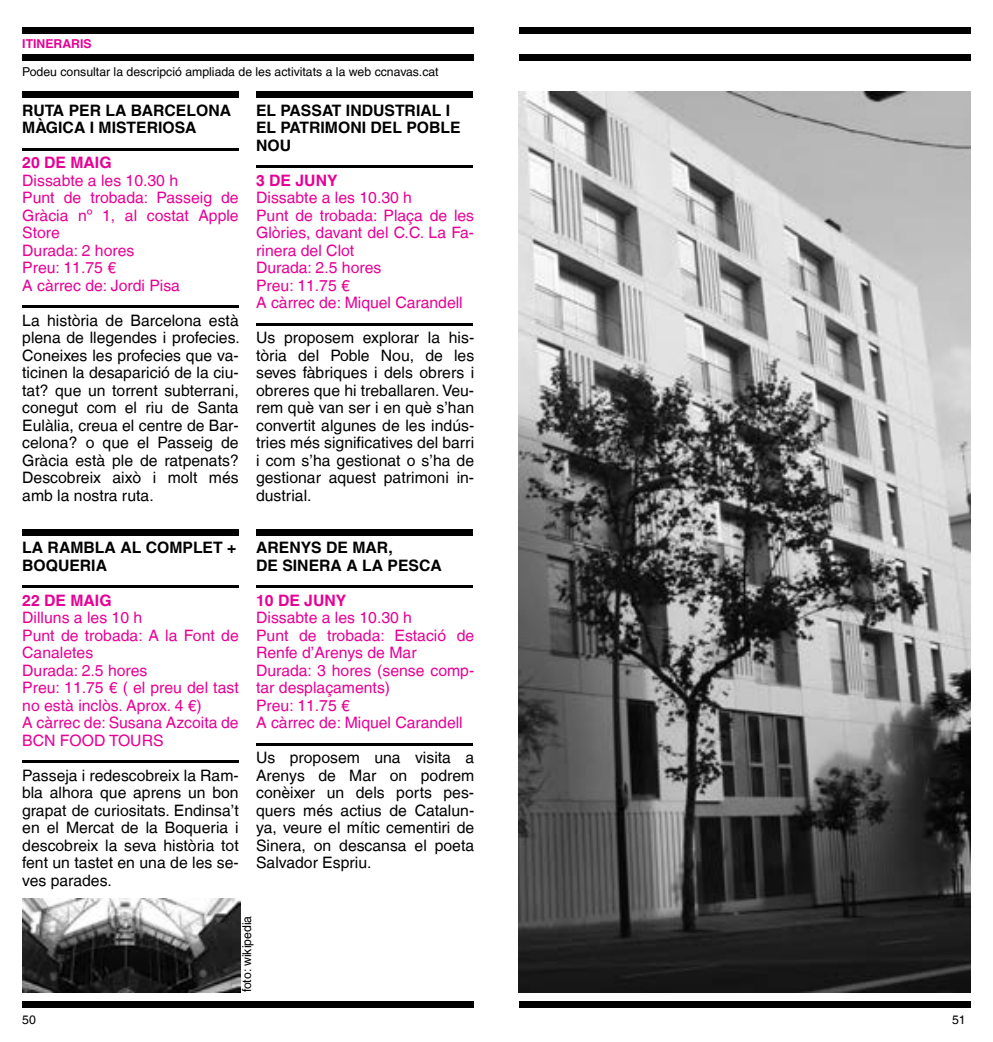
<style>
.page{position:relative;width:993px;height:1042px;background:#fff}
.page>*{position:absolute;margin:0;border:0;box-sizing:border-box;transform-origin:0 0}
.t1{font:15.75px/17.5px "Helvetica LT";color:#000;text-align:justify}
.t2{font:15.75px/17.5px "Helvetica LT";color:#e70095}
.t3{font:700 15.75px/17.5px "Helvetica LT";color:#000}
.t4{font:700 15.75px "Helvetica LT";color:#e70095}
.t5{font:12.25px "Helvetica LT";color:#000}
.t6{font:700 12.25px "Helvetica LT";color:#e70095}
</style>
<div class="page">
<div style="left:22px;top:1001px;width:452px;height:7px;background:#000"></div>
<div style="left:518px;top:1001px;width:452px;height:7px;background:#000"></div>
<div style="left:22px;top:92px;width:217px;height:6px;background:#000"></div>
<hr style="left:22px;top:148px;width:217px;height:2px;background:#000">
<hr style="left:22px;top:305px;width:217px;height:3px;background:#000">
<div style="left:22px;top:529px;width:217px;height:6px;background:#000"></div>
<hr style="left:22px;top:585px;width:217px;height:3px;background:#000">
<hr style="left:22px;top:760px;width:217px;height:3px;background:#000">
<div style="left:256px;top:92px;width:216px;height:6px;background:#000"></div>
<hr style="left:256px;top:165px;width:216px;height:3px;background:#000">
<hr style="left:256px;top:323px;width:216px;height:2px;background:#000">
<div style="left:256px;top:529px;width:216px;height:6px;background:#000"></div>
<hr style="left:256px;top:585px;width:216px;height:3px;background:#000">
<hr style="left:256px;top:743px;width:216px;height:2px;background:#000">
<div style="left:22px;top:27px;width:452px;height:6px;background:#000"></div>
<div style="left:22px;top:54px;width:452px;height:6px;background:#000"></div>
<div style="left:518px;top:27px;width:452px;height:6px;background:#000"></div>
<div style="left:518px;top:54px;width:452px;height:6px;background:#000"></div>
<img style="left:22px;top:899px;width:219px;height:93px">
<img style="left:518px;top:91px;width:452px;height:901px">
<p class="t6" style="left:22px;top:36px;width:71px">ITINERARIS</p>
<p class="t5" style="left:22px;top:64px;width:418px">Podeu consultar la descripció ampliada de les activitats a la web ccnavas.cat</p>
<p class="t3" style="left:22px;top:101px;width:210px">RUTA PER LA BARCELONA<br>MÀGICA I MISTERIOSA</p>
<p class="t4" style="left:22px;top:153px;width:91px">20 DE MAIG</p>
<p class="t2" style="left:22px;top:171px;width:218px">Dissabte a les 10.30 h<br>Punt de trobada: Passeig de<br>Gràcia nº 1, al costat Apple<br>Store<br>Durada: 2 hores<br>Preu: 11.75 €<br>A càrrec de: Jordi Pisa</p>
<p class="t1" style="left:22px;top:311px;width:219px">La història de Barcelona està plena de llegendes i profecies.<br>Coneixes les profecies que va&shy;ticinen la desaparició de la ciu&shy;tat? que un torrent subterrani, conegut com el riu de Santa Eulàlia, creua el centre de Bar&shy;celona? o que el Passeig de Gràcia està ple de ratpenats?<br>Descobreix això i molt més amb la nostra ruta.</p>
<p class="t3" style="left:22px;top:538px;width:215px">LA RAMBLA AL COMPLET +<br>BOQUERIA</p>
<p class="t4" style="left:22px;top:590px;width:91px">22 DE MAIG</p>
<p class="t2" style="left:22px;top:609px;width:218px">Dilluns a les 10 h<br>Punt de trobada: A la Font de<br>Canaletes<br>Durada: 2.5 hores<br>Preu: 11.75 € ( el preu del tast no està inclòs. Aprox. 4 €)<br>A càrrec de: Susana Azcoita de<br>BCN FOOD TOURS</p>
<p class="t1" style="left:22px;top:766px;width:218px">Passeja i redescobreix la Ram&shy;bla alhora que aprens un bon grapat de curiositats. Endinsa’t en el Mercat de la Boqueria i descobreix la seva història tot fent un tastet en una de les se&shy;ves parades.</p>
<p class="t3" style="left:256px;top:101px;width:206px">EL PASSAT INDUSTRIAL I<br>EL PATRIMONI DEL POBLE<br>NOU</p>
<p class="t4" style="left:256px;top:170px;width:83px">3 DE JUNY</p>
<p class="t2" style="left:256px;top:189px;width:219px">Dissabte a les 10.30 h<br>Punt de trobada: Plaça de les<br>Glòries, davant del C.C. La Fa&shy;rinera del Clot<br>Durada: 2.5 hores<br>Preu: 11.75 €<br>A càrrec de: Miquel Carandell</p>
<p class="t1" style="left:256px;top:329px;width:219px">Us proposem explorar la his&shy;tòria del Poble Nou, de les seves fàbriques i dels obrers i obreres que hi treballaren. Veu&shy;rem què van ser i en què s’han convertit algunes de les indús&shy;tries més significatives del barri i com s’ha gestionat o s’ha de gestionar aquest patrimoni in&shy;dustrial.</p>
<p class="t3" style="left:256px;top:538px;width:187px">ARENYS DE MAR,<br>DE SINERA A LA PESCA</p>
<p class="t4" style="left:256px;top:590px;width:92px">10 DE JUNY</p>
<p class="t2" style="left:256px;top:609px;width:219px">Dissabte a les 10.30 h<br>Punt de trobada: Estació de<br>Renfe d’Arenys de Mar<br>Durada: 3 hores (sense comp&shy;tar desplaçaments)<br>Preu: 11.75 €<br>A càrrec de: Miquel Carandell</p>
<p class="t1" style="left:256px;top:749px;width:219px">Us proposem una visita a Arenys de Mar on podrem conèixer un dels ports pes&shy;quers més actius de Catalun&shy;ya, veure el mític cementiri de Sinera, on descansa el poeta Salvador Espriu.</p>
<p class="t5" style="left:240px;top:992px;width:78px;rotate:-90deg">foto: wikipedia</p>
<p class="t5" style="left:22px;top:1012px;width:15px">50</p>
<p class="t5" style="left:951px;top:1012px;width:15px">51</p>
</div>
